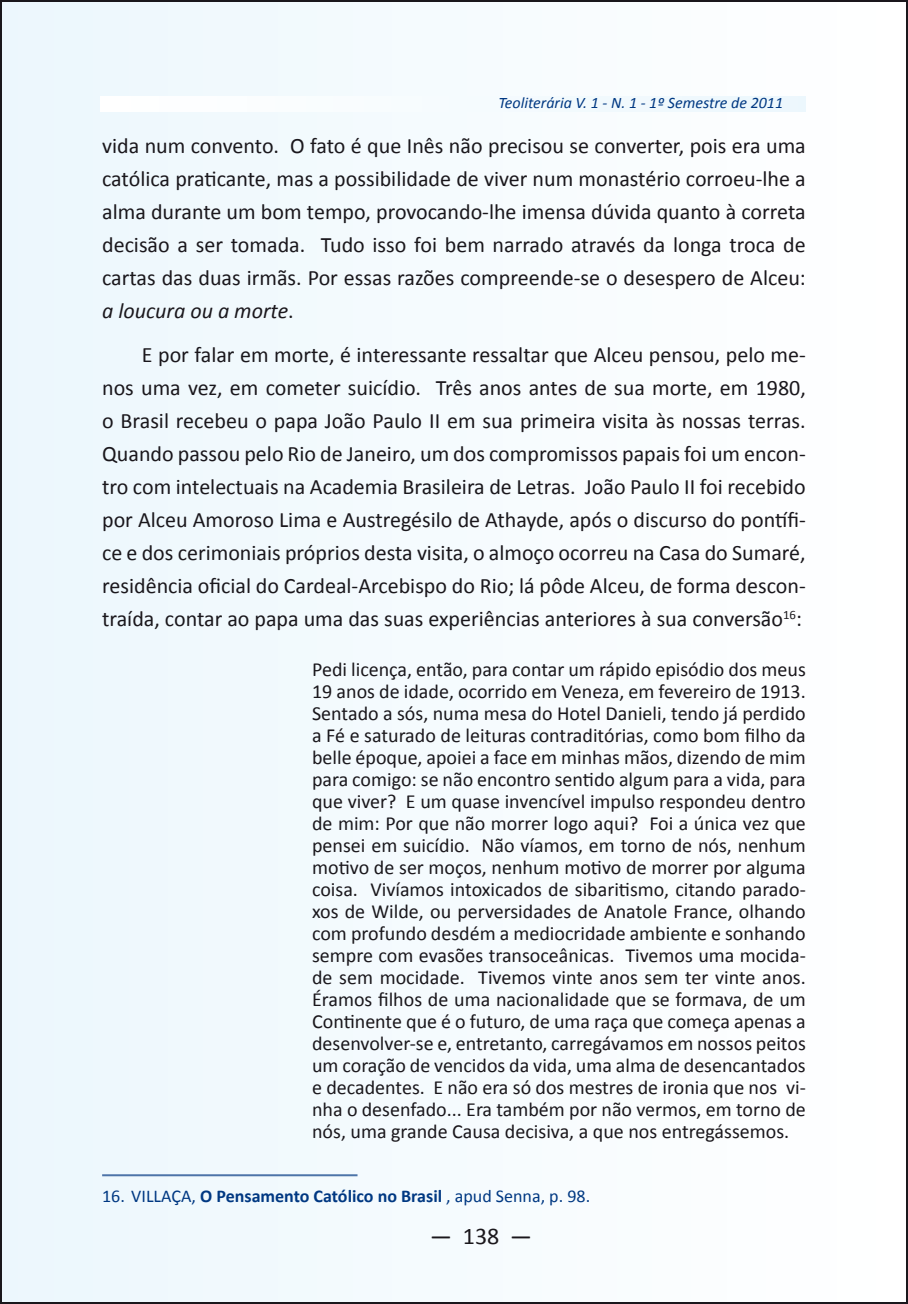
<style>
.page{position:relative;width:908px;height:1304px;background:#fff}
.page>*{position:absolute;margin:0;border:0;box-sizing:border-box;transform-origin:0 0}
.t1{font:24px "Calibri";color:#1a171c}
.t2{font:22px/33px "Calibri";color:#1a171c;text-align:justify}
.t3{font:20px/22px "Calibri";color:#1a171c;text-align:justify}
.t4{font:18px "Calibri";color:#003882}
.t5{font:italic 16px "Calibri";color:#003882}
.s1{font-style:italic}
.s2{font-weight:700}
</style>
<div class="page">
<div style="left:1px;top:1px;width:905px;height:1302px;background:#f5fbfe"></div>
<hr style="left:102px;top:1174px;width:255px;height:2px;background:#4d74a8">
<p class="t5" style="left:498px;top:93px;width:286px">Teoliterária V. 1 - N. 1 - 1º Semestre de 2011</p>
<p class="t2" style="left:102px;top:128px;width:704px">vida num convento. O fato é que Inês não precisou se converter, pois era uma católica praticante, mas a possibilidade de viver num monastério corroeu-lhe a alma durante um bom tempo, provocando-lhe imensa dúvida quanto à correta decisão a ser tomada. Tudo isso foi bem narrado através da longa troca de cartas das duas irmãs. Por essas razões compreende-se o desespero de Alceu: <span class="s1">a loucura ou a morte</span>.</p>
<p class="t2" style="left:102px;top:337px;width:704px;text-indent:40px">E por falar em morte, é interessante ressaltar que Alceu pensou, pelo me&shy;nos uma vez, em cometer suicídio. Três anos antes de sua morte, em 1980, o Brasil recebeu o papa João Paulo II em sua primeira visita às nossas terras.<br>Quando passou pelo Rio de Janeiro, um dos compromissos papais foi um encon&shy;tro com intelectuais na Academia Brasileira de Letras. João Paulo II foi recebido por Alceu Amoroso Lima e Austregésilo de Athayde, após o discurso do pontífi&shy;ce e dos cerimoniais próprios desta visita, o almoço ocorreu na Casa do Sumaré, residência oficial do Cardeal-Arcebispo do Rio; lá pôde Alceu, de forma descon&shy;traída, contar ao papa uma das suas experiências anteriores à sua conversão<sup>16</sup>:</p>
<p class="t3" style="left:312px;top:658px;width:495px">Pedi licença, então, para contar um rápido episódio dos meus 19 anos de idade, ocorrido em Veneza, em fevereiro de 1913.<br>Sentado a sós, numa mesa do Hotel Danieli, tendo já perdido a Fé e saturado de leituras contraditórias, como bom filho da belle époque, apoiei a face em minhas mãos, dizendo de mim para comigo: se não encontro sentido algum para a vida, para que viver? E um quase invencível impulso respondeu dentro de mim: Por que não morrer logo aqui? Foi a única vez que pensei em suicídio. Não víamos, em torno de nós, nenhum motivo de ser moços, nenhum motivo de morrer por alguma coisa. Vivíamos intoxicados de sibaritismo, citando parado&shy;xos de Wilde, ou perversidades de Anatole France, olhando com profundo desdém a mediocridade ambiente e sonhando sempre com evasões transoceânicas. Tivemos uma mocida&shy;de sem mocidade. Tivemos vinte anos sem ter vinte anos.<br>Éramos filhos de uma nacionalidade que se formava, de um Continente que é o futuro, de uma raça que começa apenas a desenvolver-se e, entretanto, carregávamos em nossos peitos um coração de vencidos da vida, uma alma de desencantados e decadentes. E não era só dos mestres de ironia que nos vi&shy;nha o desenfado... Era também por não vermos, em torno de nós, uma grande Causa decisiva, a que nos entregássemos.</p>
<p class="t4" style="left:102px;top:1185px;width:489px">16. VILLAÇA, <span class="s2">O Pensamento Católico no Brasil</span> , apud Senna, p. 98.</p>
<p class="t1" style="left:430px;top:1221px;width:103px">— 138 —</p>
</div>
